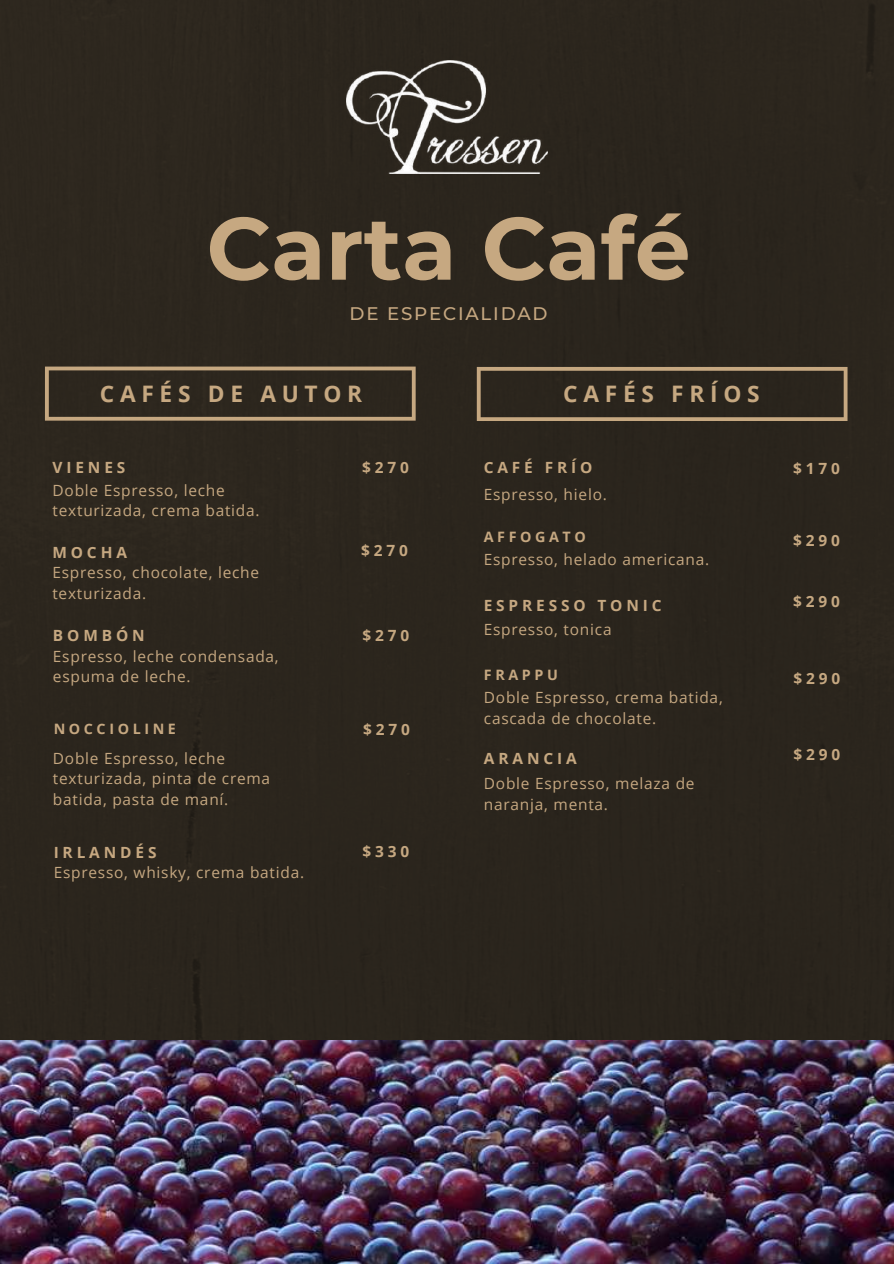
<style>
.page{position:relative;width:894px;height:1264px;background:#fff}
.page>*{position:absolute;margin:0;border:0;box-sizing:border-box;transform-origin:0 0}
.t1{font:700 88.2px "Montserrat";color:#c6a881}
.t2{font:700 22.65px "Open Sans";letter-spacing:.25em;color:#c6a881}
.t3{font:500 18.15px "Montserrat";letter-spacing:.1em;color:#c6a881}
.t4{font:15.45px/20.9px "Open Sans";letter-spacing:.05em;color:#c6a881}
.t5{font:700 15.45px "Open Sans";letter-spacing:.25em;color:#c6a881}
.t6{font:700 14.4px "Open Sans";letter-spacing:.25em;color:#c6a881}
</style>
<div class="page">
<div style="left:0;top:0;width:893px;height:1263px;background:#2b251d"></div>
<img style="left:1px;top:1040px;width:892px;height:223px">
<svg style="left:45px;top:366px;width:370px;height:54px"></svg>
<svg style="left:476px;top:367px;width:371px;height:54px"></svg>
<img style="left:346px;top:60px;width:201px;height:113px">
<h1 class="t1" style="left:206px;top:194px;width:485px">Carta Café</h1>
<p class="t3" style="left:349px;top:303px;width:199px">DE ESPECIALIDAD</p>
<h2 class="t2" style="left:100px;top:378px;width:264px">CAFÉS DE AUTOR</h2>
<p class="t5" style="left:53px;top:457px;width:74px">VIENES</p>
<p class="t4" style="left:53px;top:479px;width:208px">Doble Espresso, leche texturizada, crema batida.</p>
<p class="t5" style="left:52px;top:541px;width:76px">MOCHA</p>
<p class="t4" style="left:52px;top:562px;width:208px">Espresso, chocolate, leche texturizada.</p>
<p class="t5" style="left:53px;top:624px;width:93px">BOMBÓN</p>
<p class="t4" style="left:53px;top:645px;width:227px">Espresso, leche condensada, espuma de leche.</p>
<p class="t5" style="left:362px;top:457px;width:48px">$270</p>
<p class="t5" style="left:361px;top:539px;width:48px">$270</p>
<p class="t5" style="left:362px;top:624px;width:48px">$270</p>
<p class="t6" style="left:54px;top:718px;width:124px">NOCCIOLINE</p>
<p class="t5" style="left:363px;top:718px;width:48px">$270</p>
<p class="t4" style="left:53px;top:747px;width:219px">Doble Espresso, leche texturizada, pinta de crema batida, pasta de maní.</p>
<p class="t5" style="left:54px;top:841px;width:104px">IRLANDÉS</p>
<p class="t4" style="left:54px;top:861px;width:252px">Espresso, whisky, crema batida.</p>
<p class="t5" style="left:362px;top:841px;width:48px">$330</p>
<h2 class="t2" style="left:563px;top:378px;width:198px">CAFÉS FRÍOS</h2>
<p class="t5" style="left:483px;top:457px;width:110px">CAFÉ FRÍO</p>
<p class="t4" style="left:483px;top:483px;width:125px">Espresso, hielo.</p>
<p class="t6" style="left:483px;top:526px;width:104px">AFFOGATO</p>
<p class="t4" style="left:483px;top:549px;width:227px">Espresso, helado americana.</p>
<p class="t5" style="left:483px;top:594px;width:179px">ESPRESSO TONIC</p>
<p class="t4" style="left:483px;top:619px;width:129px">Espresso, tonica</p>
<p class="t6" style="left:484px;top:664px;width:75px">FRAPPU</p>
<p class="t4" style="left:484px;top:686px;width:240px">Doble Espresso, crema batida, cascada de chocolate.</p>
<p class="t5" style="left:484px;top:747px;width:94px">ARANCIA</p>
<p class="t4" style="left:484px;top:772px;width:212px">Doble Espresso, melaza de naranja, menta.</p>
<p class="t5" style="left:793px;top:458px;width:48px">$170</p>
<p class="t5" style="left:793px;top:530px;width:48px">$290</p>
<p class="t5" style="left:793px;top:590px;width:48px">$290</p>
<p class="t5" style="left:793px;top:667px;width:48px">$290</p>
<p class="t5" style="left:793px;top:743px;width:48px">$290</p>
</div>
